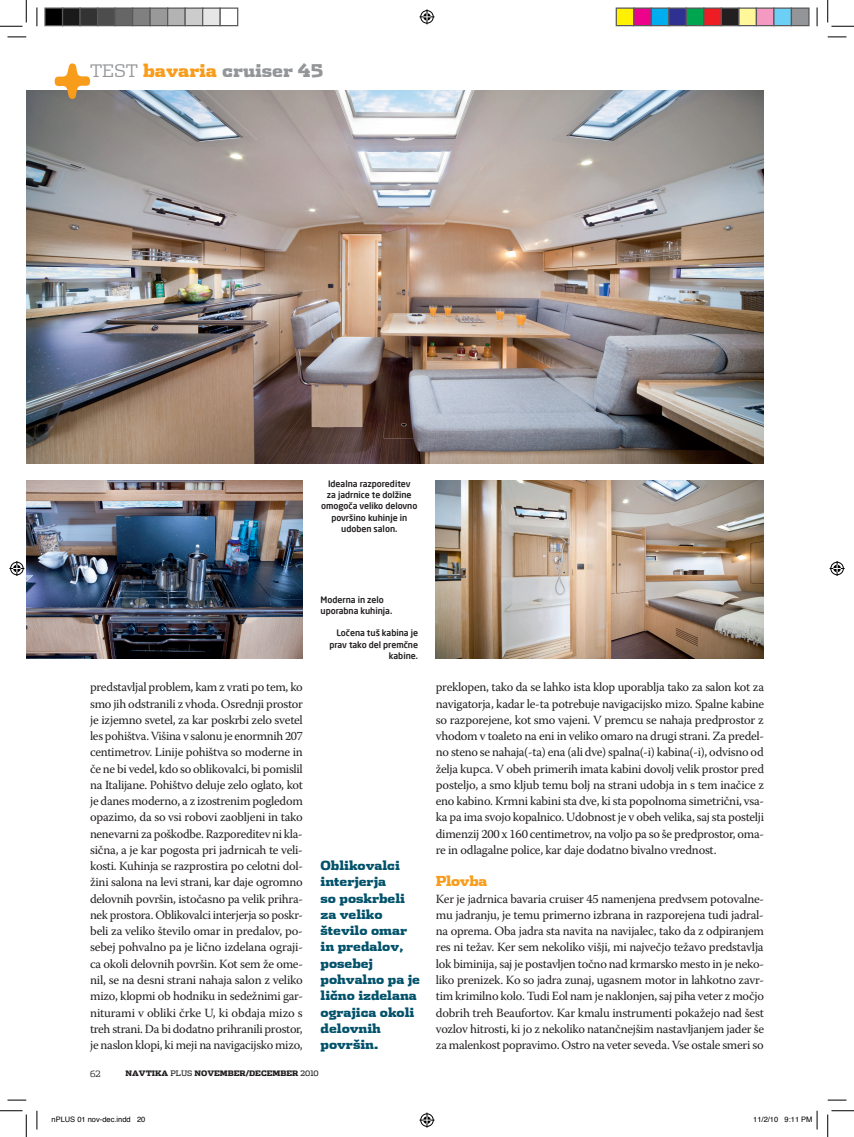
<style>
.page{position:relative;width:854px;height:1137px;background:#fff}
.page>*{position:absolute;margin:0;border:0;box-sizing:border-box;transform-origin:0 0}
.t1{font:900 17.5px "X Dispatch";letter-spacing:-.005em;color:#939598}
.t2{font:900 13.75px "X Dispatch";letter-spacing:-.025em;color:#f89c1c}
.t3{font:12.5px/16.2px "Warnock Pro";letter-spacing:-.025em;color:#231f20;text-align:justify}
.t4{font:900 12.5px/16.2px "X Dispatch";letter-spacing:-.005em;color:#02526b}
.t5{font:500 8.75px/11.2px "Neo Sans";letter-spacing:-.005em;color:#231f20}
.t6{font:300 8.75px "X Dispatch";color:#231f20}
.t7{font:7.5px "Helvetica";color:#000}
.t8{font:900 7.5px "X Dispatch";letter-spacing:-.01em;color:#231f20}
.s1{font-weight:300}
.s2{color:#f89c1c}
.s3{font-weight:400}
</style>
<div class="page">
<img style="left:26px;top:90px;width:737px;height:374px">
<img style="left:26px;top:480px;width:277px;height:178px">
<img style="left:436px;top:480px;width:327px;height:178px">
<svg style="left:55px;top:63px;width:35px;height:36px"></svg>
<svg style="left:8px;top:36px;width:18px;height:2px"></svg>
<svg style="left:827px;top:36px;width:19px;height:2px"></svg>
<svg style="left:8px;top:1099px;width:18px;height:2px"></svg>
<svg style="left:827px;top:1099px;width:19px;height:2px"></svg>
<svg style="left:36px;top:8px;width:2px;height:18px"></svg>
<svg style="left:36px;top:1111px;width:2px;height:18px"></svg>
<svg style="left:816px;top:8px;width:1px;height:18px"></svg>
<svg style="left:0;top:0;width:27px;height:27px"></svg>
<svg style="left:0;top:1110px;width:27px;height:27px"></svg>
<svg style="left:827px;top:0;width:26px;height:27px"></svg>
<svg style="left:827px;top:1110px;width:26px;height:27px"></svg>
<svg style="left:419px;top:9px;width:15px;height:15px"></svg>
<svg style="left:419px;top:1112px;width:15px;height:15px"></svg>
<svg style="left:9px;top:561px;width:15px;height:15px"></svg>
<svg style="left:829px;top:561px;width:15px;height:15px"></svg>
<div style="left:45px;top:8px;width:18px;height:18px;background:#000"></div>
<div style="left:44px;top:8px;width:19px;height:18px;border:1px solid #595959"></div>
<div style="left:63px;top:8px;width:17px;height:18px;background:#1a1a1a"></div>
<div style="left:62px;top:8px;width:19px;height:18px;border:1px solid #595959"></div>
<div style="left:80px;top:8px;width:18px;height:18px;background:#333"></div>
<div style="left:79px;top:8px;width:19px;height:18px;border:1px solid #595959"></div>
<div style="left:98px;top:8px;width:17px;height:18px;background:#4d4d4d"></div>
<div style="left:97px;top:8px;width:19px;height:18px;border:1px solid #595959"></div>
<div style="left:115px;top:8px;width:18px;height:18px;background:#666"></div>
<div style="left:114px;top:8px;width:19px;height:18px;border:1px solid #595959"></div>
<div style="left:133px;top:8px;width:17px;height:18px;background:#808080"></div>
<div style="left:132px;top:8px;width:19px;height:18px;border:1px solid #595959"></div>
<div style="left:150px;top:8px;width:18px;height:18px;background:#999"></div>
<div style="left:149px;top:8px;width:19px;height:18px;border:1px solid #595959"></div>
<div style="left:168px;top:8px;width:17px;height:18px;background:#b3b3b3"></div>
<div style="left:167px;top:8px;width:19px;height:18px;border:1px solid #595959"></div>
<div style="left:185px;top:8px;width:18px;height:18px;background:#ccc"></div>
<div style="left:184px;top:8px;width:19px;height:18px;border:1px solid #595959"></div>
<div style="left:203px;top:8px;width:17px;height:18px;background:#e6e6e6"></div>
<div style="left:202px;top:8px;width:19px;height:18px;border:1px solid #595959"></div>
<div style="left:219px;top:8px;width:19px;height:18px;border:1px solid #595959"></div>
<div style="left:616px;top:8px;width:17px;height:18px;background:#fff101"></div>
<div style="left:615px;top:8px;width:19px;height:18px;border:1px solid #595959"></div>
<div style="left:633px;top:8px;width:18px;height:18px;background:#ed028c"></div>
<div style="left:633px;top:8px;width:18px;height:18px;border:1px solid #595959"></div>
<div style="left:651px;top:8px;width:17px;height:18px;background:#00aeef"></div>
<div style="left:650px;top:8px;width:19px;height:18px;border:1px solid #595959"></div>
<div style="left:668px;top:8px;width:18px;height:18px;background:#2e3092"></div>
<div style="left:668px;top:8px;width:18px;height:18px;border:1px solid #595959"></div>
<div style="left:686px;top:8px;width:17px;height:18px;background:#00a54f"></div>
<div style="left:685px;top:8px;width:19px;height:18px;border:1px solid #595959"></div>
<div style="left:703px;top:8px;width:18px;height:18px;background:#ee1d23"></div>
<div style="left:703px;top:8px;width:18px;height:18px;border:1px solid #595959"></div>
<div style="left:721px;top:8px;width:17px;height:18px;background:#231f20"></div>
<div style="left:720px;top:8px;width:19px;height:18px;border:1px solid #595959"></div>
<div style="left:738px;top:8px;width:18px;height:18px;background:#fff79a"></div>
<div style="left:738px;top:8px;width:18px;height:18px;border:1px solid #595959"></div>
<div style="left:756px;top:8px;width:17px;height:18px;background:#f499c2"></div>
<div style="left:755px;top:8px;width:19px;height:18px;border:1px solid #595959"></div>
<div style="left:773px;top:8px;width:18px;height:18px;background:#6bcff6"></div>
<div style="left:773px;top:8px;width:18px;height:18px;border:1px solid #595959"></div>
<div style="left:791px;top:8px;width:17px;height:18px;background:#939598"></div>
<div style="left:790px;top:8px;width:19px;height:18px;border:1px solid #595959"></div>
<svg style="left:816px;top:1111px;width:1px;height:18px"></svg>
<h1 class="t1" style="left:90px;top:58px;width:234px"><span class="s1">TEST</span> <span class="s2">bavaria</span> cruiser 45</h1>
<p class="t5" style="left:321px;top:478px;width:98px;text-align:center">Idealna razporeditev<br>za jadrnice te dolžine omogoča veliko delovno površino kuhinje in udoben salon.</p>
<p class="t5" style="left:320px;top:593px;width:73px">Moderna in zelo uporabna kuhinja.</p>
<p class="t5" style="left:329px;top:627px;width:90px;text-align:right">Ločena tuš kabina je prav tako del premčne kabine.</p>
<p class="t3" style="left:90px;top:679px;width:214px">predstavljal problem, kam z vrati po tem, ko smo jih odstranili z vhoda. Osrednji prostor je izjemno svetel, za kar poskrbi zelo svetel les pohištva. Višina v salonu je enormnih 207 centimetrov. Linije pohištva so moderne in če ne bi vedel, kdo so oblikovalci, bi pomislil na Italijane. Pohištvo deluje zelo oglato, kot je danes moderno, a z izostrenim pogledom opazimo, da so vsi robovi zaobljeni in tako nenevarni za poškodbe. Razporeditev ni kla&shy;sična, a je kar pogosta pri jadrnicah te veli&shy;kosti. Kuhinja se razprostira po celotni dol&shy;žini salona na levi strani, kar daje ogromno delovnih površin, istočasno pa velik prihra&shy;nek prostora. Oblikovalci interjerja so poskr&shy;beli za veliko število omar in predalov, po&shy;sebej pohvalno pa je lično izdelana ograji&shy;ca okoli delovnih površin. Kot sem že ome&shy;nil, se na desni strani nahaja salon z veliko mizo, klopmi ob hodniku in sedežnimi gar&shy;niturami v obliki črke U, ki obdaja mizo s treh strani. Da bi dodatno prihranili prostor, je naslon klopi, ki meji na navigacijsko mizo,</p>
<p class="t3" style="left:436px;top:679px;width:330px">preklopen, tako da se lahko ista klop uporablja tako za salon kot za navigatorja, kadar le-ta potrebuje navigacijsko mizo. Spalne kabine so razporejene, kot smo vajeni. V premcu se nahaja predprostor z vhodom v toaleto na eni in veliko omaro na drugi strani. Za predel&shy;no steno se nahaja(-ta) ena (ali dve) spalna(-i) kabina(-i), odvisno od želja kupca. V obeh primerih imata kabini dovolj velik prostor pred posteljo, a smo kljub temu bolj na strani udobja in s tem inačice z eno kabino. Krmni kabini sta dve, ki sta popolnoma simetrični, vsa&shy;ka pa ima svojo kopalnico. Udobnost je v obeh velika, saj sta postelji dimenzij 200 x 160 centimetrov, na voljo pa so še predprostor, oma&shy;re in odlagalne police, kar daje dodatno bivalno vrednost.</p>
<p class="t4" style="left:320px;top:856px;width:101px">Oblikovalci interjerja<br>so poskrbeli za veliko število omar in predalov, posebej pohvalno pa je lično izdelana ograjica okoli delovnih površin.</p>
<p class="t2" style="left:436px;top:871px;width:53px">Plovba</p>
<p class="t3" style="left:436px;top:890px;width:330px">Ker je jadrnica bavaria cruiser 45 namenjena predvsem potovalne&shy;mu jadranju, je temu primerno izbrana in razporejena tudi jadral&shy;na oprema. Oba jadra sta navita na navijalec, tako da z odpiranjem res ni težav. Ker sem nekoliko višji, mi največjo težavo predstavlja lok biminija, saj je postavljen točno nad krmarsko mesto in je neko&shy;liko prenizek. Ko so jadra zunaj, ugasnem motor in lahkotno zavr&shy;tim krimilno kolo. Tudi Eol nam je naklonjen, saj piha veter z močjo dobrih treh Beaufortov. Kar kmalu instrumenti pokažejo nad šest vozlov hitrosti, ki jo z nekoliko natančnejšim nastavljanjem jader še za malenkost popravimo. Ostro na veter seveda. Vse ostale smeri so</p>
<p class="t6" style="left:90px;top:1068px;width:12px">62</p>
<p class="t8" style="left:125px;top:1068px;width:195px">NAVTIKA <span class="s3">PLUS</span> NoVember/december <span class="s3">2010</span></p>
<p class="t7" style="left:51px;top:1113px;width:95px">nPLUS 01 nov-dec.indd 20</p>
<p class="t7" style="left:753px;top:1113px;width:61px">11/2/10 9:11 PM</p>
</div>
